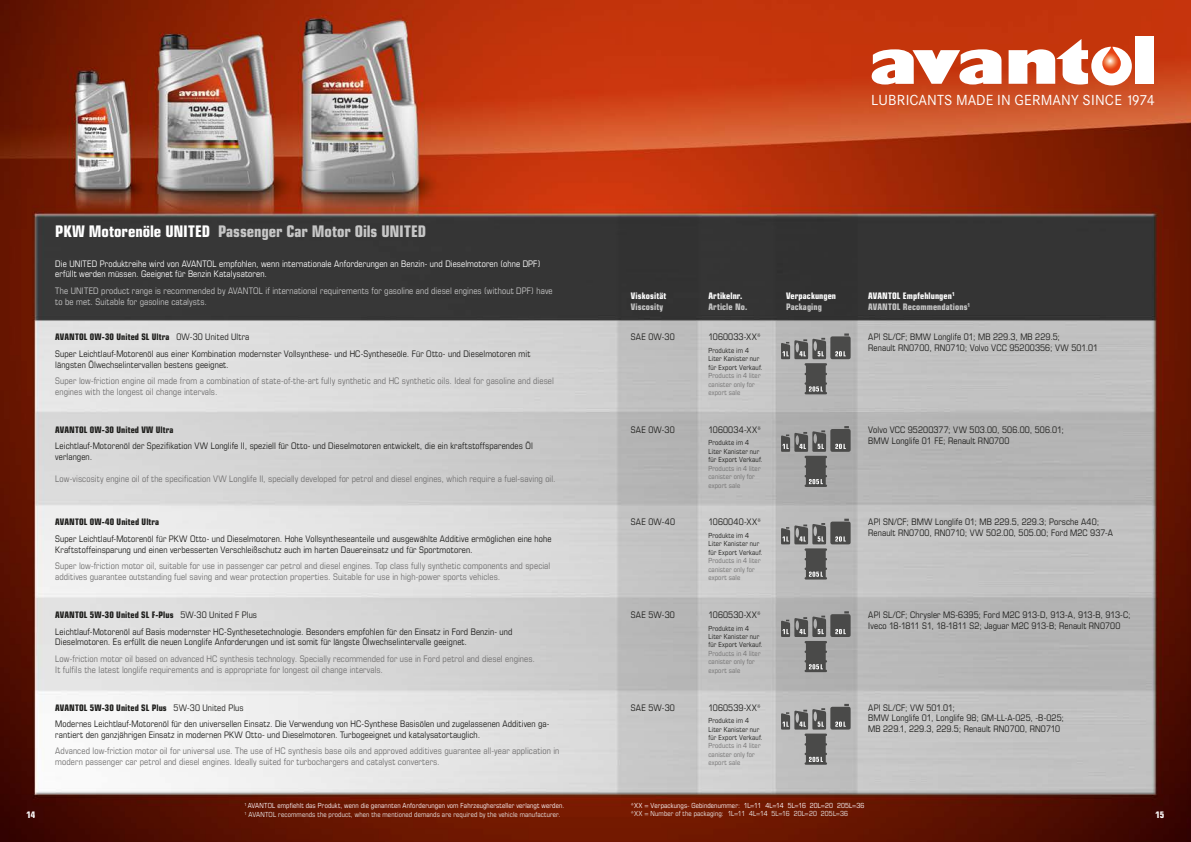
<style>
.page{position:relative;width:1191px;height:842px;background:#fff}
.page>*{position:absolute;margin:0;border:0;box-sizing:border-box;transform-origin:0 0}
.t1{font:700 condensed 16px "Eurostile LT Std";letter-spacing:-.005em;color:#c6c6c6}
.t2{font:14.3px "Corporate SBQ";letter-spacing:.01em;color:#fff}
.t3{font:condensed 9px/10.8px "Eurostile LT Std";letter-spacing:.01em;color:#1d1d1b}
.t4{font:condensed 9px/10.8px "Eurostile LT Std";letter-spacing:.01em;color:#706f6f}
.t5{font:condensed 9px/10.8px "Eurostile LT Std";letter-spacing:.01em;color:#fff}
.t6{font:condensed 9px/10.8px "Eurostile LT Std";letter-spacing:.01em;color:#c6c6c6}
.t7{font:700 condensed 9px/10.8px "Eurostile LT Std";letter-spacing:.01em;color:#c6c6c6}
.t8{font:700 condensed 9px "Eurostile LT Std";letter-spacing:.015em;color:#1d1d1b}
.t9{font:700 condensed 9px "Eurostile LT Std";letter-spacing:.01em;color:#fff}
.t10{font:condensed 7px/8.4px "Eurostile LT Std";letter-spacing:.02em;color:#fff}
.t11{font:condensed 7px/8.4px "Eurostile LT Std";letter-spacing:.02em;color:#1d1d1b}
.t12{font:condensed 7px/8.4px "Eurostile LT Std";letter-spacing:.02em;color:#706f6f}
.t13{font:condensed 7px "Eurostile LT Std";letter-spacing:.02em;color:#ededed}
.s1{color:#fff}
.s2{font-weight:700}
.s3{color:#ededed}
</style>
<div class="page">
<img style="left:0;top:0;width:1191px;height:842px">
<svg style="left:781px;top:333px;width:69px;height:61px;background:#90908f"></svg>
<svg style="left:781px;top:426px;width:69px;height:61px;background:#898988"></svg>
<svg style="left:781px;top:519px;width:69px;height:60px;background:#919191"></svg>
<svg style="left:781px;top:611px;width:69px;height:61px;background:#8a8a8a"></svg>
<svg style="left:781px;top:704px;width:69px;height:61px;background:#939393"></svg>
<div style="left:1135px;top:36px;width:19px;height:48px;background:#fff"></div>
<svg style="left:871px;top:49px;width:130px;height:36px"></svg>
<svg style="left:1008px;top:39px;width:123px;height:46px"></svg>
<h2 class="t2" style="left:871px;top:92px;width:285px">LUBRICANTS MADE IN GERMANY SINCE 1974</h2>
<h1 class="t1" style="left:55px;top:222px;width:372px"><span class="s1">PKW Motorenöle UNITED</span> Passenger Car Motor Oils UNITED</h1>
<p class="t5" style="left:55px;top:258px;width:486px">Die UNITED Produktreihe wird von AVANTOL empfohlen, wenn internationale Anforderungen an Benzin- und Dieselmotoren (ohne DPF) erfüllt werden müssen. Geeignet für Benzin Katalysatoren.</p>
<p class="t6" style="left:55px;top:285px;width:499px">The UNITED product range is recommended by AVANTOL if international requirements for gasoline and diesel engines (without DPF) have to be met. Suitable for gasoline catalysts.</p>
<p class="t9" style="left:631px;top:291px;width:37px">Viskosität</p>
<p class="t7" style="left:631px;top:302px;width:34px">Viscosity</p>
<p class="t9" style="left:708px;top:291px;width:36px">Artikelnr.</p>
<p class="t7" style="left:708px;top:302px;width:40px">Article No.</p>
<p class="t3" style="left:55px;top:329px;width:476px;line-height:16.5px"><span class="s2">AVANTOL 0W-30 United SL Ultra</span> 0W-30 United Ultra<br>Super Leichtlauf-Motorenöl aus einer Kombination modernster Vollsynthese- und HC-Syntheseöle. Für Otto- und Dieselmotoren mit</p>
<p class="t3" style="left:55px;top:359px;width:175px">längsten Ölwechselintervallen bestens geeignet.</p>
<p class="t4" style="left:55px;top:375px;width:500px">Super low-friction engine oil made from a combination of state-of-the-art fully synthetic and HC synthetic oils. Ideal for gasoline and diesel engines with the longest oil change intervals.</p>
<p class="t8" style="left:55px;top:424px;width:120px">AVANTOL 0W-30 United VW Ultra</p>
<p class="t3" style="left:55px;top:440px;width:479px">Leichtlauf-Motorenöl der Spezifikation VW Longlife II, speziell für Otto- und Dieselmotoren entwickelt, die ein kraftstoffsparendes Öl verlangen.</p>
<p class="t4" style="left:55px;top:473px;width:502px">Low-viscosity engine oil of the specification VW Longlife II, specially developed for petrol and diesel engines, which require a fuel-saving oil.</p>
<p class="t8" style="left:55px;top:517px;width:105px">AVANTOL 0W-40 United Ultra</p>
<p class="t3" style="left:55px;top:533px;width:498px">Super Leichtlauf-Motorenöl für PKW Otto- und Dieselmotoren. Hohe Vollsyntheseanteile und ausgewählte Additive ermöglichen eine hohe<br>Kraftstoffeinsparung und einen verbesserten Verschleißschutz auch im harten Dauereinsatz und für Sportmotoren.</p>
<p class="t4" style="left:55px;top:560px;width:496px">Super low-friction motor oil, suitable for use in passenger car petrol and diesel engines. Top class fully synthetic components and special additives guarantee outstanding fuel saving and wear protection properties. Suitable for use in high-power sports vehicles.</p>
<p class="t3" style="left:55px;top:606px;width:458px;line-height:16.5px"><span class="s2">AVANTOL 5W-30 United SL F-Plus</span> 5W-30 United F Plus<br>Leichtlauf-Motorenöl auf Basis modernster HC-Synthesetechnologie. Besonders empfohlen für den Einsatz in Ford Benzin- und</p>
<p class="t3" style="left:55px;top:636px;width:413px">Dieselmotoren. Es erfüllt die neuen Longlife Anforderungen und ist somit für längste Ölwechselintervalle geeignet.</p>
<p class="t4" style="left:55px;top:653px;width:481px">Low-friction motor oil based on advanced HC synthesis technology. Specially recommended for use in Ford petrol and diesel engines.<br>It fulfils the latest longlife requirements and is appropriate for longest oil change intervals.</p>
<p class="t3" style="left:55px;top:699px;width:496px;line-height:16.5px"><span class="s2">AVANTOL 5W-30 United SL Plus</span> 5W-30 United Plus<br>Modernes Leichtlauf-Motorenöl für den universellen Einsatz. Die Verwendung von HC-Synthese Basisölen und zugelassenen Additiven ga-</p>
<p class="t3" style="left:55px;top:729px;width:426px">rantiert den ganzjährigen Einsatz in modernen PKW Otto- und Dieselmotoren. Turbogeeignet und katalysatortauglich.</p>
<p class="t4" style="left:55px;top:746px;width:505px">Advanced low-friction motor oil for universal use. The use of HC synthesis base oils and approved additives guarantee all-year application in modern passenger car petrol and diesel engines. Ideally suited for turbochargers and catalyst converters.</p>
<p class="t3" style="left:631px;top:331px;width:45px">SAE 0W-30</p>
<p class="t3" style="left:708px;top:331px;width:54px">1060033-XX*</p>
<p class="t11" style="left:708px;top:346px;width:56px">Produkte im 4<br>Liter Kanister nur für Export Verkauf.</p>
<p class="t12" style="left:708px;top:371px;width:54px">Products in 4 liter canister only for export sale</p>
<p class="t3" style="left:631px;top:424px;width:45px">SAE 0W-30</p>
<p class="t3" style="left:708px;top:424px;width:54px">1060034-XX*</p>
<p class="t11" style="left:708px;top:439px;width:56px">Produkte im 4<br>Liter Kanister nur für Export Verkauf.</p>
<p class="t12" style="left:708px;top:464px;width:54px">Products in 4 liter canister only for export sale</p>
<p class="t3" style="left:631px;top:517px;width:46px">SAE 0W-40</p>
<p class="t3" style="left:708px;top:517px;width:54px">1060040-XX*</p>
<p class="t11" style="left:708px;top:531px;width:56px">Produkte im 4<br>Liter Kanister nur für Export Verkauf.</p>
<p class="t12" style="left:708px;top:556px;width:54px">Products in 4 liter canister only for export sale</p>
<p class="t3" style="left:631px;top:609px;width:45px">SAE 5W-30</p>
<p class="t3" style="left:708px;top:609px;width:54px">1060530-XX*</p>
<p class="t11" style="left:708px;top:624px;width:56px">Produkte im 4<br>Liter Kanister nur für Export Verkauf.</p>
<p class="t12" style="left:708px;top:649px;width:54px">Products in 4 liter canister only for export sale</p>
<p class="t3" style="left:631px;top:702px;width:45px">SAE 5W-30</p>
<p class="t3" style="left:708px;top:702px;width:54px">1060539-XX*</p>
<p class="t11" style="left:708px;top:716px;width:56px">Produkte im 4<br>Liter Kanister nur für Export Verkauf.</p>
<p class="t12" style="left:708px;top:742px;width:54px">Products in 4 liter canister only for export sale</p>
<p class="t9" style="left:786px;top:291px;width:52px">Verpackungen</p>
<p class="t7" style="left:786px;top:302px;width:37px">Packaging</p>
<p class="t7" style="left:868px;top:291px;width:103px"><span class="s1">AVANTOL Empfehlungen</span><sup>1<br></sup>AVANTOL Recommendations<sup>1</sup></p>
<p class="t3" style="left:868px;top:331px;width:231px">API SL/CF; BMW Longlife 01; MB 229.3, MB 229.5;<br>Renault RN0700, RN0710; Volvo VCC 95200356; VW 501.01</p>
<p class="t3" style="left:868px;top:424px;width:197px">Volvo VCC 95200377; VW 503.00, 506.00, 506.01;<br>BMW Longlife 01 FE; Renault RN0700</p>
<p class="t3" style="left:868px;top:517px;width:246px">API SN/CF; BMW Longlife 01; MB 229.5, 229.3; Porsche A40;<br>Renault RN0700, RN0710; VW 502.00, 505.00; Ford M2C 937-A</p>
<p class="t3" style="left:868px;top:609px;width:264px">API SL/CF; Chrysler MS-6395; Ford M2C 913-D, 913-A, 913-B, 913-C;<br>Iveco 18-1811 S1, 18-1811 S2; Jaguar M2C 913-B; Renault RN0700</p>
<p class="t3" style="left:868px;top:702px;width:197px">API SL/CF; VW 501.01;<br>BMW Longlife 01, Longlife 98; GM-LL-A-025, -B-025;<br>MB 229.1, 229.3, 229.5; Renault RN0700, RN0710</p>
<p class="t9" style="left:27px;top:809px;width:10px">14</p>
<p class="t10" style="left:244px;top:802px;width:321px"><sup>1</sup> AVANTOL empfiehlt das Produkt, wenn die genannten Anforderungen vom Fahrzeughersteller verlangt werden.<br><sup>1</sup> <span class="s3">AVANTOL recommends the product, when the mentioned demands are required by the vehicle manufacturer.</span></p>
<p class="t10" style="left:631px;top:801px;width:235px">*XX = Verpackungs- Gebindenummer: 1L=11 4L=14 5L=16 20L=20 205L=36</p>
<p class="t13" style="left:631px;top:809px;width:219px">*XX = Number of the packaging: 1L=11 4L=14 5L=16 20L=20 205L=36</p>
<p class="t9" style="left:1155px;top:809px;width:10px">15</p>
</div>
